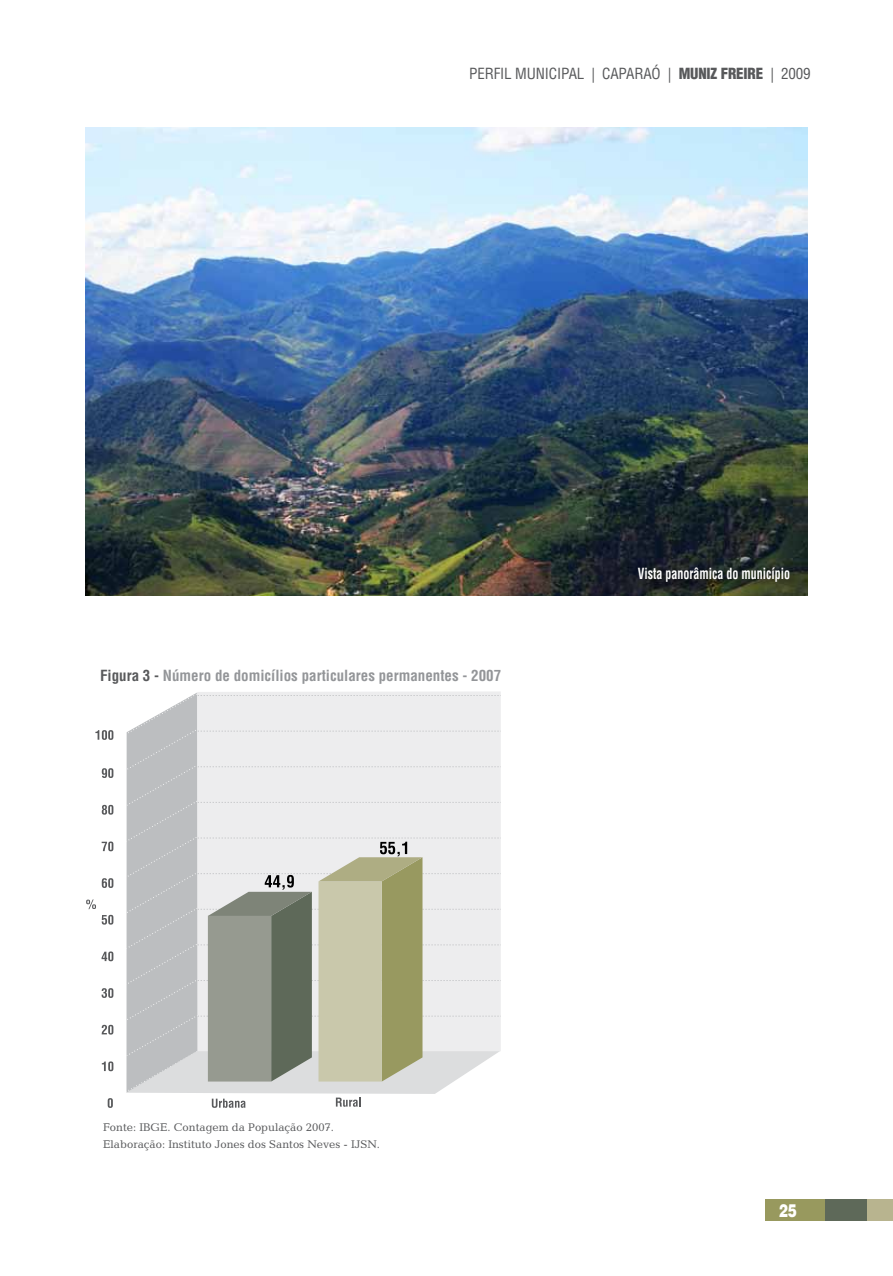
<style>
.page{position:relative;width:893px;height:1276px;background:#fff}
.page>*{position:absolute;margin:0;border:0;box-sizing:border-box;transform-origin:0 0}
.t1{font:900 18px "Helvetica LT Std";color:#fff;scale:.75 1}
.t2{font:700 condensed 15px "Helvetica LT Std";color:#939598}
.t3{font:700 condensed 15px "Helvetica LT Std";color:#fff;scale:.8 1}
.t4{font:condensed 15px "Helvetica LT Std";letter-spacing:-.01em;color:#58595b}
.t5{font:900 condensed 15px "Helvetica LT Std";letter-spacing:-.01em;color:#58595b}
.t6{font:11.25px/17.7px "Candida Std";color:#58595b}
.s1{font-weight:400}
.s2{color:#58595b}
</style>
<div class="page">
<div style="left:766px;top:1199px;width:59px;height:21px;background:#98995e"></div>
<div style="left:825px;top:1199px;width:42px;height:21px;background:#5e6959"></div>
<div style="left:867px;top:1199px;width:26px;height:21px;background:#b8b48f"></div>
<svg style="left:102px;top:768px;width:11px;height:10px"></svg>
<svg style="left:102px;top:805px;width:11px;height:9px"></svg>
<svg style="left:102px;top:841px;width:11px;height:10px"></svg>
<svg style="left:102px;top:878px;width:11px;height:10px"></svg>
<svg style="left:102px;top:915px;width:11px;height:9px"></svg>
<svg style="left:102px;top:951px;width:11px;height:10px"></svg>
<svg style="left:102px;top:988px;width:11px;height:10px"></svg>
<svg style="left:102px;top:1024px;width:11px;height:10px"></svg>
<svg style="left:102px;top:1061px;width:11px;height:10px"></svg>
<svg style="left:108px;top:1098px;width:5px;height:10px"></svg>
<svg style="left:86px;top:899px;width:10px;height:10px"></svg>
<svg style="left:126px;top:692px;width:374px;height:416px;background:#cfd0ca"></svg>
<svg style="left:95px;top:730px;width:18px;height:10px"></svg>
<img style="left:85px;top:128px;width:723px;height:467px">
<div style="left:634px;top:563px;width:167px;height:30px;background:#000;opacity:.75"></div>
<h2 class="t4" style="left:469px;top:64px;width:143px">PERFIL MUNICIPAL | CAPARA</h2>
<h2 class="t5" style="left:652px;top:64px;width:36px"><span class="s1">Ó |</span> MUNI</h2>
<h2 class="t5" style="left:711px;top:64px;width:102px">Z FREIRE <span class="s1">| 2009</span></h2>
<h2 class="t2" style="left:100px;top:666px;width:403px"><span class="s2">Figura 3 -</span> Número de domicílios particulares permanentes - 2007</h2>
<h2 class="t3" style="left:638px;top:564px;width:192px">Vista panorâmica do município</h2>
<p class="t6" style="left:103px;top:1118px;width:278px">Fonte: IBGE. Contagem da População 2007.<br>Elaboração: Instituto Jones dos Santos Neves - IJSN.</p>
<h1 class="t1" style="left:779px;top:1199px;width:26px">25</h1>
</div>
